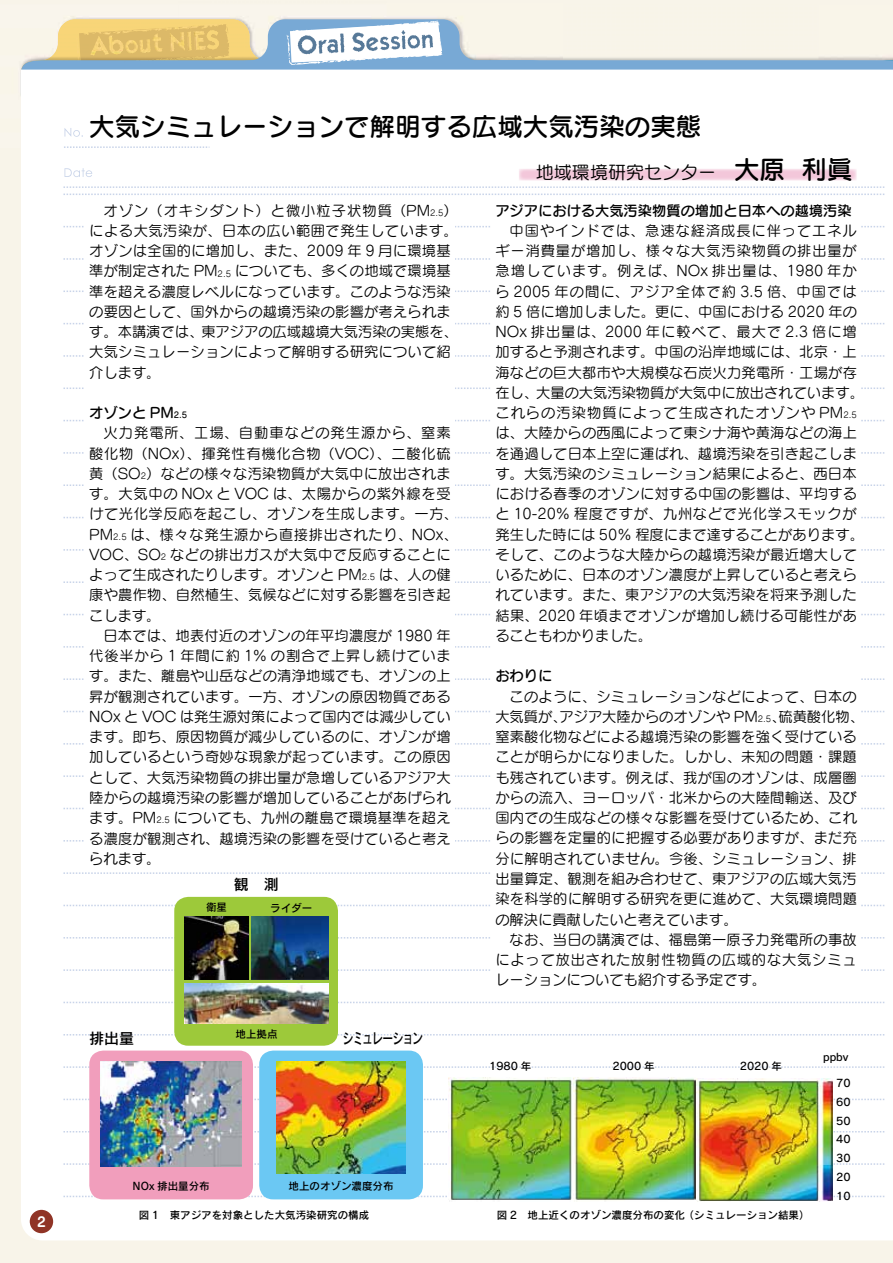
<style>
.page{position:relative;width:893px;height:1263px;background:#f8f4e9}
.page>*{position:absolute;margin:0;border:0;box-sizing:border-box;transform-origin:0 0}
.t1{font:25.5px "Seurat Pro DB";color:#000}
.t2{font:18px "Seurat Pro M";color:#000}
.t3{font:15px "Rodin Pro DB";letter-spacing:-.07em;color:#000;scale:.72 1}
.t4{font:15px "Rodin Pro DB";letter-spacing:-.07em;color:#000}
.t5{font:14.25px/20.2px "Seurat Pro M";letter-spacing:.015em;color:#000}
.t6{font:14.25px/20.2px "Seurat Pro M";letter-spacing:.04em;color:#000}
.t7{font:14.25px "Seurat Pro DB";color:#000}
.t8{font:13.5px "Seurat Pro B";color:#fff}
.t9{font:10.5px/18.8px "Rodin Pro DB";color:#000;text-align:justify}
.s1{font-family:"Seurat Pro DB";font-size:25.5px}
.s2{font-size:8.25px}
</style>
<div class="page">
<svg style="left:21px;top:19px;width:872px;height:51px"></svg>
<img style="left:122px;top:25px;width:80px;height:12px">
<div style="left:21px;top:70px;width:872px;height:1170px;background:#fff"></div>
<svg style="left:63px;top:186px;width:821px;height:2px"></svg>
<svg style="left:63px;top:194px;width:821px;height:1px"></svg>
<svg style="left:63px;top:226px;width:821px;height:1px"></svg>
<svg style="left:63px;top:258px;width:821px;height:2px"></svg>
<svg style="left:63px;top:291px;width:821px;height:1px"></svg>
<svg style="left:63px;top:323px;width:821px;height:1px"></svg>
<svg style="left:63px;top:355px;width:821px;height:2px"></svg>
<svg style="left:63px;top:387px;width:821px;height:2px"></svg>
<svg style="left:63px;top:420px;width:821px;height:1px"></svg>
<svg style="left:63px;top:452px;width:821px;height:2px"></svg>
<svg style="left:63px;top:484px;width:821px;height:2px"></svg>
<svg style="left:63px;top:517px;width:821px;height:1px"></svg>
<svg style="left:63px;top:549px;width:821px;height:2px"></svg>
<svg style="left:63px;top:581px;width:821px;height:2px"></svg>
<svg style="left:63px;top:614px;width:821px;height:1px"></svg>
<svg style="left:63px;top:646px;width:821px;height:2px"></svg>
<svg style="left:63px;top:678px;width:821px;height:2px"></svg>
<svg style="left:63px;top:711px;width:821px;height:1px"></svg>
<svg style="left:63px;top:743px;width:821px;height:2px"></svg>
<svg style="left:63px;top:775px;width:821px;height:2px"></svg>
<svg style="left:63px;top:808px;width:821px;height:1px"></svg>
<svg style="left:63px;top:840px;width:821px;height:1px"></svg>
<svg style="left:63px;top:872px;width:821px;height:2px"></svg>
<svg style="left:63px;top:905px;width:821px;height:1px"></svg>
<svg style="left:63px;top:937px;width:821px;height:1px"></svg>
<svg style="left:63px;top:969px;width:821px;height:2px"></svg>
<svg style="left:63px;top:1002px;width:821px;height:1px"></svg>
<svg style="left:63px;top:1034px;width:821px;height:1px"></svg>
<svg style="left:63px;top:1066px;width:821px;height:2px"></svg>
<svg style="left:63px;top:1099px;width:821px;height:1px"></svg>
<svg style="left:63px;top:1131px;width:821px;height:1px"></svg>
<svg style="left:63px;top:1163px;width:821px;height:2px"></svg>
<svg style="left:63px;top:1196px;width:821px;height:1px"></svg>
<svg style="left:64px;top:146px;width:146px;height:2px"></svg>
<svg style="left:65px;top:128px;width:18px;height:9px"></svg>
<svg style="left:65px;top:168px;width:27px;height:9px"></svg>
<div style="left:30px;top:1210px;width:23px;height:23px;background:#903426;border-radius:50%"></div>
<div style="left:85px;top:199px;width:370px;height:673px;background:#fff"></div>
<div style="left:491px;top:199px;width:370px;height:792px;background:#fff"></div>
<div style="left:174px;top:897px;width:164px;height:149px;background:#9dc93a;border-radius:14px"></div>
<div style="left:259px;top:1050px;width:164px;height:149px;background:#6bc8f3;border-radius:14px"></div>
<div style="left:89px;top:1050px;width:164px;height:149px;background:#f19ebc;border-radius:14px"></div>
<img style="left:449px;top:1077px;width:384px;height:124px">
<img style="left:252px;top:917px;width:76px;height:63px">
<img style="left:277px;top:1061px;width:129px;height:112px">
<img style="left:184px;top:984px;width:144px;height:40px">
<img style="left:101px;top:1061px;width:141px;height:105px">
<img style="left:184px;top:917px;width:64px;height:63px">
<div style="left:519px;top:169px;width:338px;height:12px;background:#f3c7da"></div>
<p class="t8" style="left:37px;top:1212px;width:10px">2</p>
<h1 class="t1" style="left:89px;top:110px;width:613px">大気シミュレーションで解明する広域大気汚染の実態</h1>
<p class="t2" style="left:536px;top:160px;width:318px">地域環境研究センター　<span class="s1">大原 利眞</span></p>
<p class="t7" style="left:495px;top:201px;width:358px">アジアにおける大気汚染物質の増加と日本への越境汚染</p>
<p class="t5" style="left:495px;top:220px;width:370px;text-indent:14px">中国やインドでは、急速な経済成長に伴ってエネルギー消費量が増加し、様々な大気汚染物質の排出量が急増しています。例えば、NOx 排出量は、1980 年から 2005 年の間に、アジア全体で約 3.5 倍、中国では約 5 倍に増加しました。更に、中国における 2020 年の<br>NOx 排出量は、2000 年に較べて、最大で 2.3 倍に増加すると予測されます。中国の沿岸地域には、北京・上海などの巨大都市や大規模な石炭火力発電所・工場が存在し、大量の大気汚染物質が大気中に放出されています。これらの汚染物質によって生成されたオゾンや PM<span class="s2">2.5</span>は、大陸からの西風によって東シナ海や黄海などの海上を通過して日本上空に運ばれ、越境汚染を引き起こします。大気汚染のシミュレーション結果によると、西日本における春季のオゾンに対する中国の影響は、平均すると 10-20% 程度ですが、九州などで光化学スモックが発生した時には 50% 程度にまで達することがあります。そして、このような大陸からの越境汚染が最近増大しているために、日本のオゾン濃度が上昇していると考えられています。また、東アジアの大気汚染を将来予測した結果、2020 年頃までオゾンが増加し続ける可能性があることもわかりました。</p>
<p class="t7" style="left:495px;top:667px;width:58px">おわりに</p>
<p class="t5" style="left:495px;top:686px;width:370px;text-indent:14px">このように、シミュレーションなどによって、日本の大気質が、アジア大陸からのオゾンや PM<span class="s2">2.5</span>、硫黄酸化物、窒素酸化物などによる越境汚染の影響を強く受けていることが明らかになりました。しかし、未知の問題・課題も残されています。例えば、我が国のオゾンは、成層圏からの流入、ヨーロッパ・北米からの大陸間輸送、及び国内での生成などの様々な影響を受けているため、これらの影響を定量的に把握する必要がありますが、まだ充分に解明されていません。今後、シミュレーション、排出量算定、観測を組み合わせて、東アジアの広域大気汚染を科学的に解明する研究を更に進めて、大気環境問題の解決に貢献したいと考えています。</p>
<p class="t5" style="left:495px;top:929px;width:363px;text-align:justify;text-indent:14px">なお、当日の講演では、福島第一原子力発電所の事故によって放出された放射性物質の広域的な大気シミュレーションについても紹介する予定です。</p>
<p class="t5" style="left:89px;top:200px;width:370px;text-indent:14px">オゾン（オキシダント）と微小粒子状物質（PM<span class="s2">2.5</span>）による大気汚染が、日本の広い範囲で発生しています。オゾンは全国的に増加し、また、2009 年 9 月に環境基準が制定された PM<span class="s2">2.5</span> についても、多くの地域で環境基準を超える濃度レベルになっています。このような汚染の要因として、国外からの越境汚染の影響が考えられます。本講演では、東アジアの広域越境大気汚染の実態を、大気シミュレーションによって解明する研究について紹介します。</p>
<p class="t7" style="left:89px;top:403px;width:100px">オゾンと PM<span class="s2">2.5</span></p>
<p class="t6" style="left:89px;top:422px;width:370px;text-indent:14px">火力発電所、工場、自動車などの発生源から、窒素酸化物（NOx）、揮発性有機化合物（VOC）、二酸化硫黄（SO<span class="s2">2</span>）などの様々な汚染物質が大気中に放出されます。大気中の NOx と VOC は、太陽からの紫外線を受けて光化学反応を起こし、オゾンを生成します。一方、<br>PM<span class="s2">2.5</span> は、様々な発生源から直接排出されたり、NOx、<br>VOC、SO<span class="s2">2</span> などの排出ガスが大気中で反応することによって生成されたりします。オゾンと PM<span class="s2">2.5</span> は、人の健康や農作物、自然植生、気候などに対する影響を引き起こします。</p>
<p class="t5" style="left:89px;top:625px;width:363px;text-align:justify;text-indent:14px">日本では、地表付近のオゾンの年平均濃度が 1980 年代後半から 1 年間に約 1% の割合で上昇し続けています。また、離島や山岳などの清浄地域でも、オゾンの上昇が観測されています。一方、オゾンの原因物質であるNOx と VOC は発生源対策によって国内では減少しています。即ち、原因物質が減少しているのに、オゾンが増加しているという奇妙な現象が起っています。この原因として、大気汚染物質の排出量が急増しているアジア大陸からの越境汚染の影響が増加していることがあげられます。PM<span class="s2">2.5</span> についても、九州の離島で環境基準を超える濃度が観測され、越境汚染の影響を受けていると考えられます。</p>
<p class="t4" style="left:234px;top:875px;width:46px">観　測</p>
<p class="t9" style="left:206px;top:898px;width:22px">衛星</p>
<p class="t9" style="left:270px;top:898px;width:43px">ライダー</p>
<p class="t9" style="left:236px;top:1024px;width:43px">地上拠点</p>
<p class="t4" style="left:89px;top:1028px;width:47px">排出量</p>
<p class="t3" style="left:343px;top:1028px;width:113px">シミュレーション</p>
<p class="t9" style="left:133px;top:1176px;width:79px">NOx 排出量分布</p>
<p class="t9" style="left:289px;top:1176px;width:106px">地上のオゾン濃度分布</p>
<p class="t9" style="left:139px;top:1205px;width:232px">図 1　東アジアを対象とした大気汚染研究の構成</p>
<p class="t9" style="left:489px;top:1056px;width:44px">1980 年</p>
<p class="t9" style="left:612px;top:1056px;width:44px">2000 年</p>
<p class="t9" style="left:740px;top:1056px;width:44px">2020 年</p>
<p class="t9" style="left:497px;top:1205px;width:314px">図 2　地上近くのオゾン濃度分布の変化 （シミュレーション結果）</p>
<p class="t9" style="left:823px;top:1047px;width:27px">ppbv</p>
<p class="t9" style="left:836px;top:1073px;width:16px">70<br>60<br>50<br>40<br>30<br>20<br>10</p>
</div>
